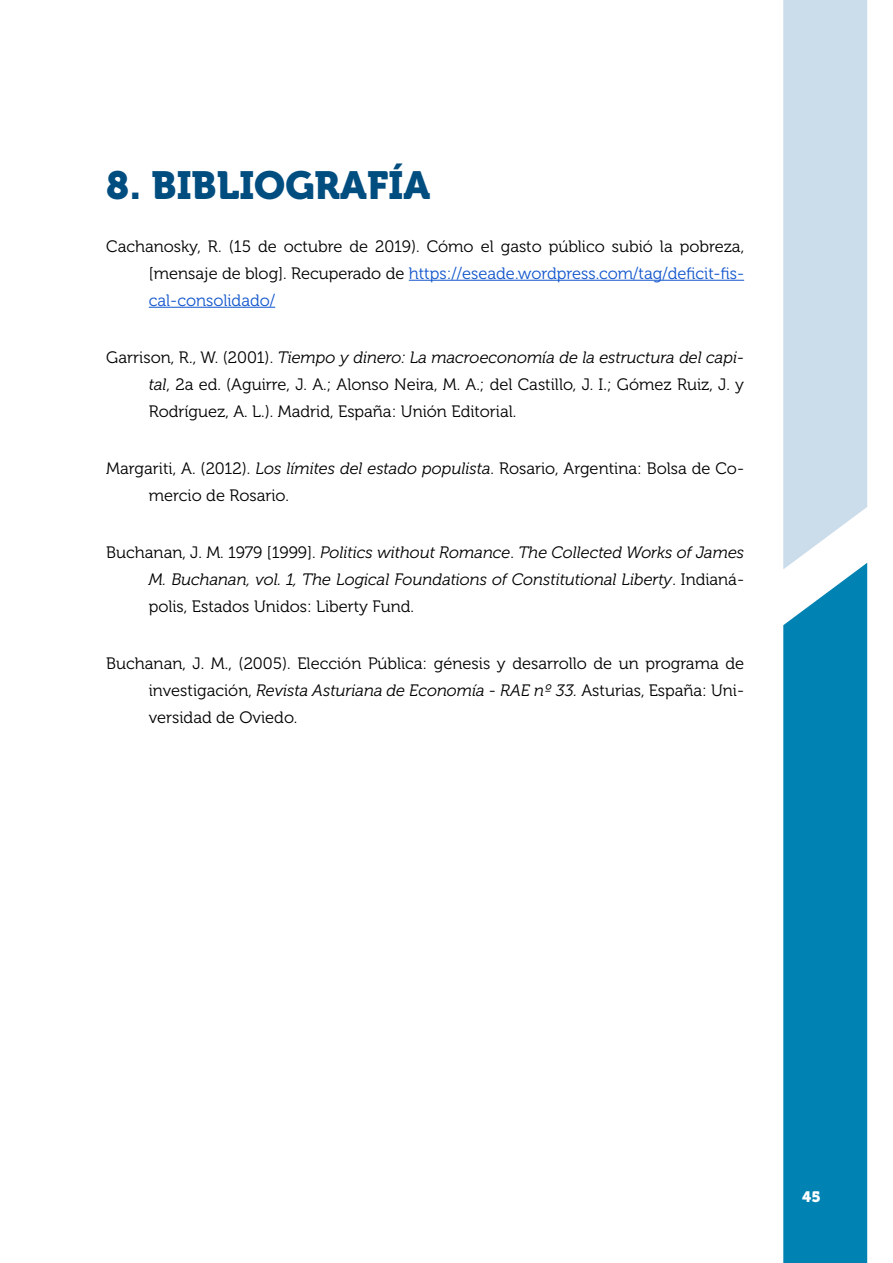
<style>
.page{position:relative;width:893px;height:1263px;background:#fff}
.page>*{position:absolute;margin:0;border:0;box-sizing:border-box;transform-origin:0 0}
.t1{font:39px "Museo 900";color:#004d80}
.t2{font:16.5px/27px "Museo 300";color:#000;text-align:justify}
.t3{font:italic 16.5px/27px "Museo W03 300";color:#000;text-align:right}
.t4{font:15px "Museo 900";color:#fff}
.s1{color:#15c}
.s2{font-family:"Museo 300";font-style:normal}
.s3{font-family:"Museo W03 300";font-style:italic}
</style>
<div class="page">
<div style="left:783px;top:0;width:84px;height:563px;background:#cbdcea"></div>
<svg style="left:783px;top:563px;width:84px;height:700px;background:#198eb9"></svg>
<hr style="left:409px;top:280px;width:335px;height:1px;background:#15c">
<hr style="left:149px;top:307px;width:126px;height:1px;background:#15c">
<h1 class="t1" style="left:106px;top:164px;width:325px">8. BIBLIOGRAFÍA</h1>
<p class="t2" style="left:149px;top:233px;width:597px;text-indent:-43px">Cachanosky, R. (15 de octubre de 2019). Cómo el gasto público subió la pobreza, [mensaje de blog]. Recuperado de <span class="s1">https://eseade.wordpress.com/tag/deficit-fis&shy;cal-consolidado/</span></p>
<p class="t3" style="left:106px;top:344px;width:639px"><span class="s2">Garrison, R., W. (2001).</span> Tiempo y dinero: La macroeconomía de la estructura del capi-</p>
<p class="t2" style="left:149px;top:371px;width:597px"><span class="s3">tal</span>, 2a ed. (Aguirre, J. A.; Alonso Neira, M. A.; del Castillo, J. I.; Gómez Ruiz, J. y<br>Rodríguez, A. L.). Madrid, España: Unión Editorial.</p>
<p class="t2" style="left:149px;top:455px;width:597px;text-indent:-43px">Margariti, A. (2012). <span class="s3">Los límites del estado populista</span>. Rosario, Argentina: Bolsa de Co&shy;mercio de Rosario.</p>
<p class="t3" style="left:106px;top:539px;width:639px"><span class="s2">Buchanan, J. M. 1979 [1999].</span> Politics without Romance<span class="s2">.</span> The Collected Works of James<br>M. Buchanan, vol. 1, The Logical Foundations of Constitutional Liberty<span class="s2">. Indianá-</span></p>
<p class="t2" style="left:149px;top:593px;width:267px">polis, Estados Unidos: Liberty Fund.</p>
<p class="t2" style="left:149px;top:650px;width:597px;text-indent:-43px">Buchanan, J. M., (2005). Elección Pública: génesis y desarrollo de un programa de investigación, <span class="s3">Revista Asturiana de Economía</span> - <span class="s3">RAE nº 33.</span> Asturias, España: Uni&shy;versidad de Oviedo.</p>
<p class="t4" style="left:802px;top:1188px;width:20px">45</p>
</div>
